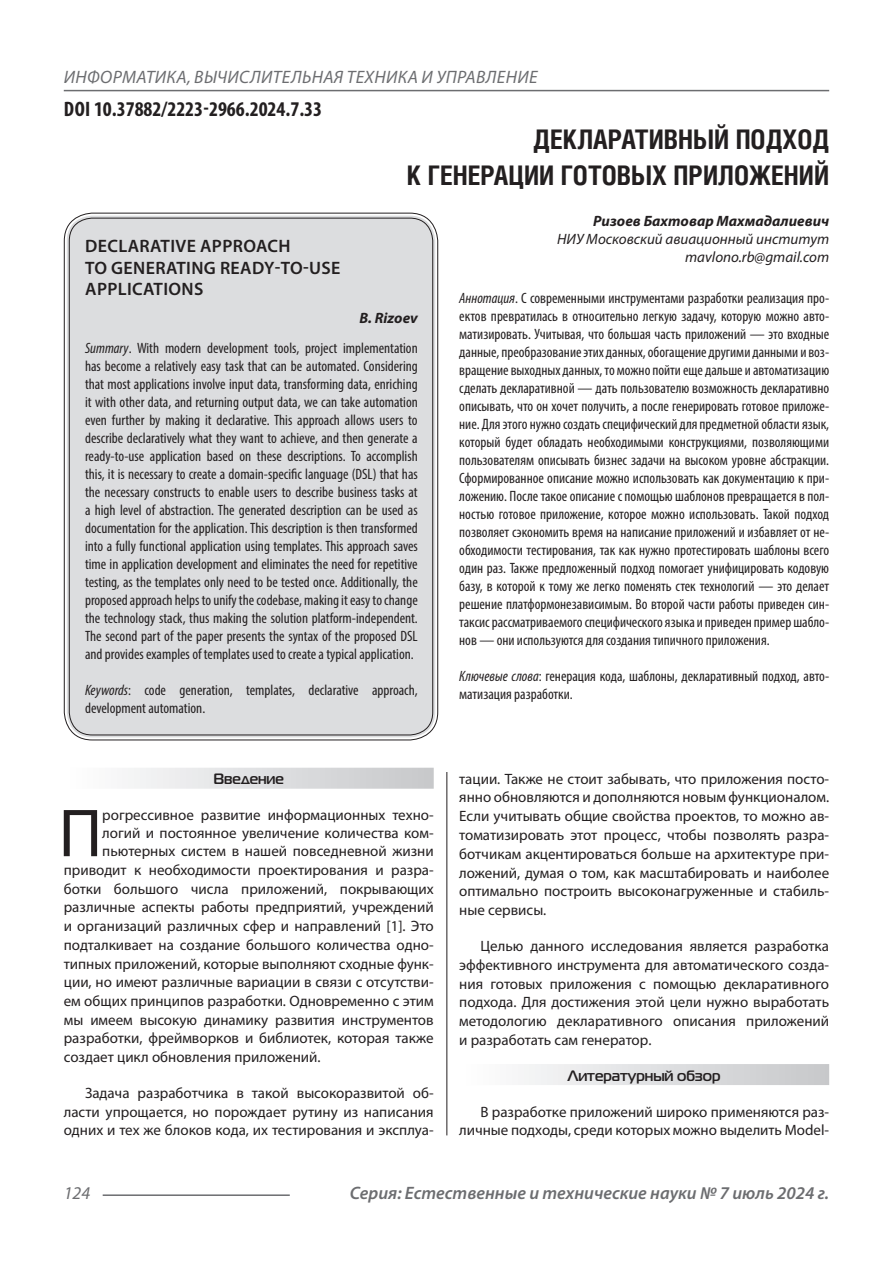
<style>
.page{position:relative;width:893px;height:1263px;background:#fff}
.page>*{position:absolute;margin:0;border:0;box-sizing:border-box;transform-origin:0 0}
.Статья_текст_первый{font:68.4px "Myriad Pro";color:#231f20}
.Статья_название{font:700 27px/36px "Helios Cond C";color:#231f20;text-align:right}
.ДОИ{font:700 condensed 21px "Myriad Pro";color:#231f20}
.Статья_название_англ{font:600 18px/21.6px "Myriad Pro";letter-spacing:.02em;color:#231f20}
.t1{font:italic 18px "Myriad Pro";letter-spacing:.02em;color:#6c6d70}
.t2{font:italic 600 18px "Myriad Pro";color:#6c6d70}
.Статья_аннотация_тек{font:condensed 15px/18px "Myriad Pro";color:#231f20;text-align:justify}
.Статья_аннотация_анг{font:condensed 15px/18px "Myriad Pro";color:#231f20;text-align:justify}
.Статья_текст{font:15px/18.8px "Myriad Pro";color:#231f20;text-align:justify}
.Статья_текст_первый-2{font:15px "Myriad Pro";color:#231f20}
.Статья_автор_инфо{font:italic 15px "Myriad Pro";color:#231f20}
.Статья_автор_инфо-2{font:italic 700 15px "Myriad Pro";color:#231f20}
.Статья_подзаголовок{font:700 15px "Magistral C";color:#231f20}
.Статья_автор_англ{font:italic 700 15px "Myriad Pro";color:#231f20}
.s1{font-style:italic}
</style>
<div class="page">
<hr style="left:446px;top:128px;width:1px;height:1007px;background:#231f20">
<hr style="left:103px;top:1194px;width:187px;height:2px;background:#6c6d70">
<hr style="left:64px;top:90px;width:765px;height:1px;background:#6c6d70">
<div style="left:441px;top:128px;width:13px;height:644px;background:#fff"></div>
<div style="left:67px;top:216px;width:368px;height:521px;background:#dcdddf;border-radius:26px"></div>
<div style="left:64px;top:768px;width:370px;height:21px;background:linear-gradient(to right,#fefeff,#c6c8ca)"></div>
<div style="left:459px;top:1064px;width:370px;height:21px;background:linear-gradient(to right,#fefeff,#c6c8ca)"></div>
<p class="t1" style="left:64px;top:66px;width:475px">ИНФОРМАТИКА, ВЫЧИСЛИТЕЛЬНАЯ ТЕХНИКА И УПРАВЛЕНИЕ</p>
<p class="Статья_название" style="left:407px;top:121px;width:424px">ДЕКЛАРАТИВНЫЙ ПОДХОД<br>К ГЕНЕРАЦИИ ГОТОВЫХ ПРИЛОЖЕНИЙ</p>
<p class="Статья_автор_инфо-2" style="left:593px;top:211px;width:238px">Ризоев Бахтовар Махмадалиевич</p>
<p class="Статья_автор_инфо" style="left:557px;top:230px;width:273px">НИУ Московский авиационный институт</p>
<p class="Статья_автор_инфо" style="left:685px;top:248px;width:145px">mavlono.rb@gmail.com</p>
<p class="Статья_аннотация_тек" style="left:459px;top:288px;width:371px"><span class="s1">Аннотация</span>. С современными инструментами разработки реализация про&shy;ектов превратилась в относительно легкую задачу, которую можно авто&shy;матизировать. Учитывая, что большая часть приложений — это входные данные, преобразование этих данных, обогащение другими данными и воз&shy;вращение выходных данных, то можно пойти еще дальше и автоматизацию сделать декларативной — дать пользователю возможность декларативно описывать, что он хочет получить, а после генерировать готовое приложе&shy;ние. Для этого нужно создать специфический для предметной области язык, который будет обладать необходимыми конструкциями, позволяющими пользователям описывать бизнес задачи на высоком уровне абстракции.<br>Сформированное описание можно использовать как документацию к при&shy;ложению. После такое описание с помощью шаблонов превращается в пол&shy;ностью готовое приложение, которое можно использовать. Такой подход позволяет сэкономить время на написание приложений и избавляет от не&shy;обходимости тестирования, так как нужно протестировать шаблоны всего один раз. Также предложенный подход помогает унифицировать кодовую базу, в которой к тому же легко поменять стек технологий — это делает решение платформонезависимым. Во второй части работы приведен син&shy;таксис рассматриваемого специфического языка и приведен пример шабло&shy;нов — они используются для создания типичного приложения.</p>
<p class="Статья_аннотация_тек" style="left:459px;top:666px;width:371px"><span class="s1">Ключевые слова</span>: генерация кода, шаблоны, декларативный подход, авто&shy;матизация разработки.</p>
<p class="ДОИ" style="left:64px;top:96px;width:260px">DOI 10.37882/2223-2966.2024.7.33</p>
<p class="Статья_название_англ" style="left:85px;top:235px;width:257px">DECLARATIVE APPROACH<br>TO GENERATING READY-TO-USE<br>APPLICATIONS</p>
<p class="Статья_автор_англ" style="left:359px;top:308px;width:60px">B. Rizoev</p>
<p class="Статья_аннотация_анг" style="left:85px;top:339px;width:334px"><span class="s1">Summary</span>. With modern development tools, project implementation has become a relatively easy task that can be automated. Considering that most applications involve input data, transforming data, enriching it with other data, and returning output data, we can take automation even further by making it declarative. This approach allows users to describe declaratively what they want to achieve, and then generate a ready-to-use application based on these descriptions. To accomplish this, it is necessary to create a domain-specific language (DSL) that has the necessary constructs to enable users to describe business tasks at a high level of abstraction. The generated description can be used as documentation for the application. This description is then transformed into a fully functional application using templates. This approach saves time in application development and eliminates the need for repetitive testing, as the templates only need to be tested once. Additionally, the proposed approach helps to unify the codebase, making it easy to change the technology stack, thus making the solution platform-independent.<br>The second part of the paper presents the syntax of the proposed DSL and provides examples of templates used to create a typical application.</p>
<p class="Статья_аннотация_анг" style="left:85px;top:681px;width:334px"><span class="s1">Keywords</span>: сode generation, templates, declarative approach, development automation.</p>
<p class="Статья_подзаголовок" style="left:213px;top:770px;width:72px">Введение</p>
<p class="Статья_текст_первый" style="left:59px;top:791px;width:45px">П</p>
<p class="Статья_текст_первый-2" style="left:102px;top:806px;width:333px">рогрессивное развитие информационных техно-</p>
<p class="Статья_текст_первый-2" style="left:102px;top:824px;width:333px">логий и постоянное увеличение количества ком-</p>
<p class="Статья_текст_первый-2" style="left:102px;top:842px;width:333px">пьютерных систем в нашей повседневной жизни</p>
<p class="Статья_текст_первый-2" style="left:64px;top:861px;width:371px">приводит к необходимости проектирования и разра-</p>
<p class="Статья_текст_первый-2" style="left:64px;top:879px;width:371px">ботки большого числа приложений, покрывающих</p>
<p class="Статья_текст_первый-2" style="left:64px;top:898px;width:371px">различные аспекты работы предприятий, учреждений</p>
<p class="Статья_текст_первый-2" style="left:64px;top:917px;width:371px">и организаций различных сфер и направлений [1]. Это</p>
<p class="Статья_текст_первый-2" style="left:64px;top:935px;width:371px">подталкивает на создание большого количества одно-</p>
<p class="Статья_текст_первый-2" style="left:64px;top:954px;width:371px">типных приложений, которые выполняют сходные функ-</p>
<p class="Статья_текст_первый-2" style="left:64px;top:973px;width:371px">ции, но имеют различные вариации в связи с отсутстви-</p>
<p class="Статья_текст_первый-2" style="left:64px;top:992px;width:371px">ем общих принципов разработки. Одновременно с этим</p>
<p class="Статья_текст_первый-2" style="left:64px;top:1010px;width:371px">мы имеем высокую динамику развития инструментов</p>
<p class="Статья_текст_первый-2" style="left:64px;top:1029px;width:371px">разработки, фреймворков и библиотек, которая также</p>
<p class="Статья_текст_первый-2" style="left:64px;top:1048px;width:258px">создает цикл обновления приложений.</p>
<p class="Статья_текст" style="left:64px;top:1083px;width:371px;text-indent:21px">Задача разработчика в такой высокоразвитой об&shy;ласти упрощается, но порождает рутину из написания одних и тех же блоков кода, их тестирования и эксплуа-</p>
<p class="Статья_текст" style="left:459px;top:769px;width:371px">тации. Также не стоит забывать, что приложения посто&shy;янно обновляются и дополняются новым функционалом.<br>Если учитывать общие свойства проектов, то можно ав&shy;томатизировать этот процесс, чтобы позволять разра&shy;ботчикам акцентироваться больше на архитектуре при&shy;ложений, думая о том, как масштабировать и наиболее оптимально построить высоконагруженные и стабиль&shy;ные сервисы.</p>
<p class="Статья_текст" style="left:459px;top:936px;width:371px;text-indent:21px">Целью данного исследования является разработка эффективного инструмента для автоматического созда&shy;ния готовых приложения с помощью декларативного подхода. Для достижения этой цели нужно выработать методологию декларативного описания приложений и разработать сам генератор.</p>
<p class="Статья_подзаголовок" style="left:568px;top:1066px;width:154px">Литературный обзор</p>
<p class="Статья_текст" style="left:459px;top:1102px;width:371px;text-align:right">В разработке приложений широко применяются раз&shy;личные подходы, среди которых можно выделить Model-</p>
<p class="t1" style="left:64px;top:1182px;width:28px">124</p>
<p class="t2" style="left:350px;top:1182px;width:481px">Серия: Естественные и технические науки № 7 июль 2024 г.</p>
</div>
